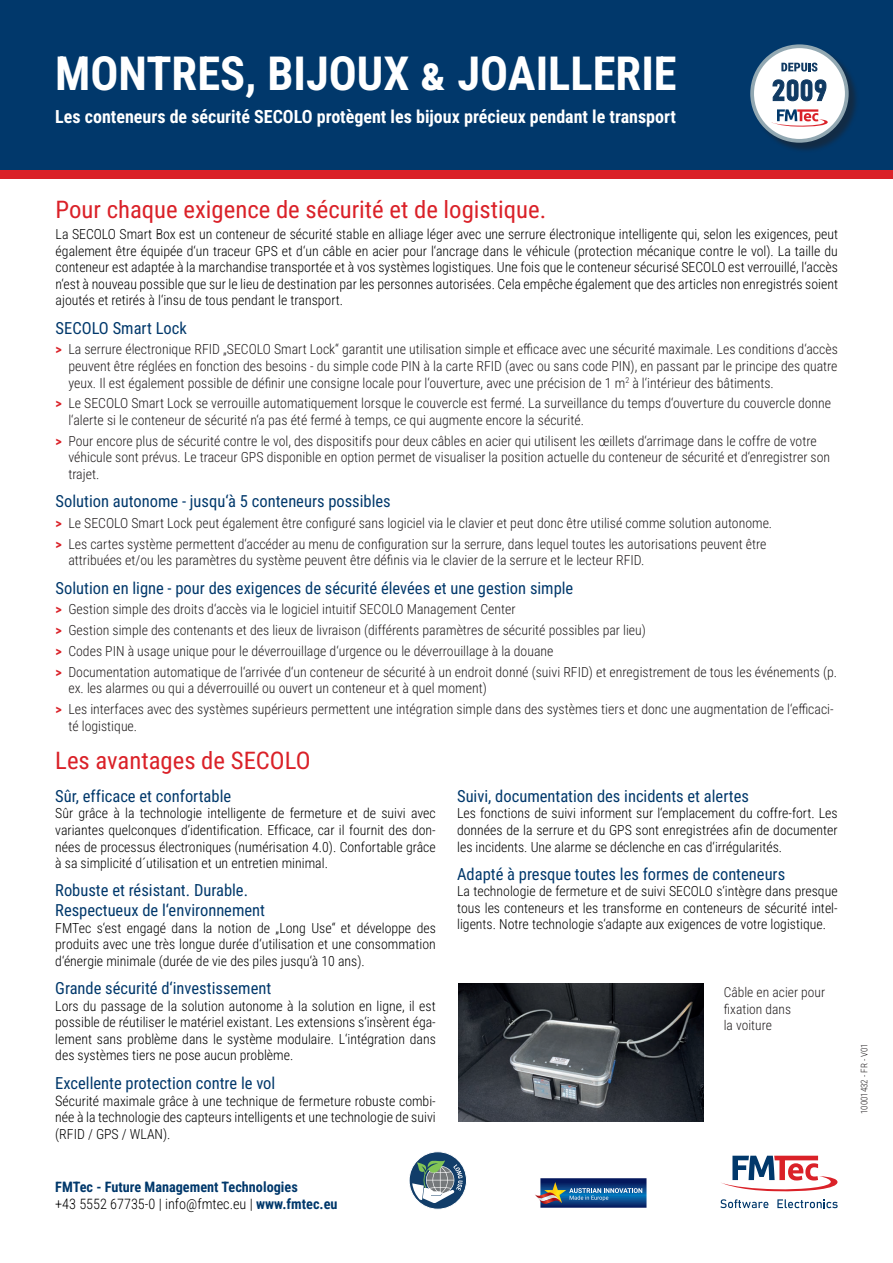
<style>
.page{position:relative;width:893px;height:1263px;background:#fff}
.page>*{position:absolute;margin:0;border:0;box-sizing:border-box;transform-origin:0 0}
.t1{font:700 46.5px "Roboto Condensed";color:#fff}
.t2{font:24px "Roboto Condensed";color:#da2128}
.t3{font:700 18px "Roboto Condensed";color:#fff}
.t4{font:16.5px/19.8px "Roboto Condensed";color:#01386b}
.t5{font:700 14.25px/17.1px "Roboto Condensed";color:#01386b}
.t6{font:300 13.8px/16.5px "Roboto Condensed";color:#231f20}
.t7{font:300 13.8px/16.5px "Roboto Condensed";color:#000;text-align:justify}
.t8{font:300 13.5px/16.2px "Roboto Condensed";letter-spacing:.005em;color:#231f20}
.t9{font:300 9px "Roboto Condensed";color:#231f20}
.s1{font-weight:700;color:#da2128}
.s2{font-size:14.25px}
.s3{font-weight:300;color:#000}
</style>
<div class="page">
<div style="left:0;top:0;width:893px;height:175px;background:#01386b"></div>
<div style="left:0;top:170px;width:893px;height:9px;background:#da2128"></div>
<div style="left:752px;top:46px;width:107px;height:107px;background:#231f20;opacity:.5"></div>
<svg style="left:750px;top:44px;width:99px;height:99px"></svg>
<svg style="left:721px;top:1156px;width:116px;height:36px"></svg>
<svg style="left:720px;top:1199px;width:48px;height:9px"></svg>
<svg style="left:777px;top:1199px;width:61px;height:9px"></svg>
<svg style="left:535px;top:1178px;width:111px;height:30px;background:#385b89"></svg>
<div style="left:409px;top:1152px;width:57px;height:57px;background:#113d69;border-radius:50%"></div>
<div style="left:409px;top:1151px;width:58px;height:58px;border:1px solid #fff;border-radius:50%"></div>
<svg style="left:412px;top:1160px;width:51px;height:43px"></svg>
<img style="left:458px;top:983px;width:245px;height:138px">
<h1 class="t1" style="left:55px;top:41px;width:623px">MONTRES, BIJOUX &amp; JOAILLERIE</h1>
<h3 class="t3" style="left:55px;top:104px;width:622px">Les conteneurs de sécurité SECOLO protègent les bijoux précieux pendant le transport</h3>
<h2 class="t2" style="left:56px;top:193px;width:492px">Pour chaque exigence de sécurité et de logistique.</h2>
<p class="t7" style="left:56px;top:225px;width:784px">La SECOLO Smart Box est un conteneur de sécurité stable en alliage léger avec une serrure électronique intelligente qui, selon les exigences, peut également être équipée d‘un traceur GPS et d‘un câble en acier pour l‘ancrage dans le véhicule (protection mécanique contre le vol). La taille du conteneur est adaptée à la marchandise transportée et à vos systèmes logistiques. Une fois que le conteneur sécurisé SECOLO est verrouillé, l‘accès n‘est à nouveau possible que sur le lieu de destination par les personnes autorisées. Cela empêche également que des articles non enregistrés soient ajoutés et retirés à l‘insu de tous pendant le transport.</p>
<p class="t4" style="left:56px;top:317px;width:133px">SECOLO Smart Lock</p>
<p class="t6" style="left:68px;top:341px;width:771px;text-align:justify;text-indent:-13px"><span class="s1">&gt;</span> La serrure électronique RFID „SECOLO Smart Lock“ garantit une utilisation simple et efficace avec une sécurité maximale. Les conditions d‘accès peuvent être réglées en fonction des besoins - du simple code PIN à la carte RFID (avec ou sans code PIN), en passant par le principe des quatre yeux. Il est également possible de définir une consigne locale pour l‘ouverture, avec une précision de 1 m<sup>2</sup> à l‘intérieur des bâtiments.</p>
<p class="t6" style="left:68px;top:395px;width:764px;text-indent:-13px"><span class="s1">&gt;</span> Le SECOLO Smart Lock se verrouille automatiquement lorsque le couvercle est fermé. La surveillance du temps d‘ouverture du couvercle donne l‘alerte si le conteneur de sécurité n‘a pas été fermé à temps, ce qui augmente encore la sécurité.</p>
<p class="t6" style="left:68px;top:432px;width:763px;text-indent:-13px"><span class="s1">&gt;</span> Pour encore plus de sécurité contre le vol, des dispositifs pour deux câbles en acier qui utilisent les œillets d‘arrimage dans le coffre de votre véhicule sont prévus. Le traceur GPS disponible en option permet de visualiser la position actuelle du conteneur de sécurité et d‘enregistrer son trajet.</p>
<p class="t4" style="left:56px;top:491px;width:337px">Solution autonome - jusqu‘à 5 conteneurs possibles</p>
<p class="t6" style="left:56px;top:512px;width:718px;line-height:20.9px"><span class="s1">&gt;</span> Le SECOLO Smart Lock peut également être configuré sans logiciel via le clavier et peut donc être utilisé comme solution autonome. <span class="s1">&gt;</span> Les cartes système permettent d‘accéder au menu de configuration sur la serrure, dans lequel toutes les autorisations peuvent être</p>
<p class="t6" style="left:68px;top:552px;width:577px">attribuées et/ou les paramètres du système peuvent être définis via le clavier de la serrure et le lecteur RFID.</p>
<p class="t4" style="left:56px;top:577px;width:519px">Solution en ligne - pour des exigences de sécurité élevées et une gestion simple</p>
<p class="t6" style="left:56px;top:599px;width:783px;line-height:20.9px"><span class="s1">&gt;</span> Gestion simple des droits d‘accès via le logiciel intuitif SECOLO Management Center<br><span class="s1">&gt;</span> Gestion simple des contenants et des lieux de livraison (différents paramètres de sécurité possibles par lieu)<br><span class="s1">&gt;</span> Codes PIN à usage unique pour le déverrouillage d‘urgence ou le déverrouillage à la douane<br><span class="s1">&gt;</span> Documentation automatique de l‘arrivée d‘un conteneur de sécurité à un endroit donné (suivi RFID) et enregistrement de tous les événements (p.</p>
<p class="t6" style="left:56px;top:678px;width:780px;line-height:20.9px;text-indent:13px">ex. les alarmes ou qui a déverrouillé ou ouvert un conteneur et à quel moment)<br><span class="s1">&gt;</span> Les interfaces avec des systèmes supérieurs permettent une intégration simple dans des systèmes tiers et donc une augmentation de l‘efficaci-</p>
<p class="t6" style="left:68px;top:717px;width:70px">té logistique.</p>
<h2 class="t2" style="left:55px;top:744px;width:257px">Les avantages de SECOLO</h2>
<p class="t4" style="left:55px;top:785px;width:177px">Sûr, efficace et confortable</p>
<p class="t7" style="left:55px;top:805px;width:382px">Sûr grâce à la technologie intelligente de fermeture et de suivi avec variantes quelconques d‘identification. Efficace, car il fournit des don&shy;nées de processus électroniques (numérisation 4.0). Confortable grâce à sa simplicité d´utilisation et un entretien minimal.</p>
<p class="t4" style="left:55px;top:880px;width:211px">Robuste et résistant. Durable.<br>Respectueux de l‘environnement</p>
<p class="t7" style="left:55px;top:919px;width:382px">FMTec s‘est engagé dans la notion de „Long Use“ et développe des produits avec une très longue durée d‘utilisation et une consommation d‘énergie minimale (durée de vie des piles jusqu‘à 10 ans).</p>
<p class="t4" style="left:55px;top:978px;width:218px">Grande sécurité d‘investissement</p>
<p class="t7" style="left:55px;top:997px;width:382px">Lors du passage de la solution autonome à la solution en ligne, il est possible de réutiliser le matériel existant. Les extensions s‘insèrent éga&shy;lement sans problème dans le système modulaire. L‘intégration dans des systèmes tiers ne pose aucun problème.</p>
<p class="t4" style="left:55px;top:1072px;width:222px">Excellente protection contre le vol</p>
<p class="t7" style="left:55px;top:1092px;width:382px"><span class="s2">S</span>écurité maximale grâce à une technique de fermeture robuste combi&shy;née à la technologie des capteurs intelligents et une technologie de suivi (RFID / GPS / WLAN).</p>
<p class="t4" style="left:457px;top:785px;width:293px">Suivi, documentation des incidents et alertes</p>
<p class="t7" style="left:457px;top:805px;width:382px">Les fonctions de suivi informent sur l‘emplacement du coffre-fort. Les données de la serrure et du GPS sont enregistrées afin de documenter les incidents. Une alarme se déclenche en cas d‘irrégularités.</p>
<p class="t4" style="left:457px;top:863px;width:330px">Adapté à presque toutes les formes de conteneurs</p>
<p class="t7" style="left:457px;top:883px;width:382px">La technologie de fermeture et de suivi SECOLO s‘intègre dans presque tous les conteneurs et les transforme en conteneurs de sécurité intel&shy;ligents. Notre technologie s‘adapte aux exigences de votre logistique.</p>
<p class="t8" style="left:724px;top:984px;width:103px">Câble en acier pour fixation dans<br>la voiture</p>
<p class="t5" style="left:55px;top:1178px;width:284px">FMTec - Future Management Technologies<br><span class="s3">+43 5552 67735-0 | info@fmtec.eu |</span> www.fmtec.eu</p>
<p class="t9" style="left:858px;top:1114px;width:72px;rotate:-90deg">10001432 - FR - V01</p>
</div>
